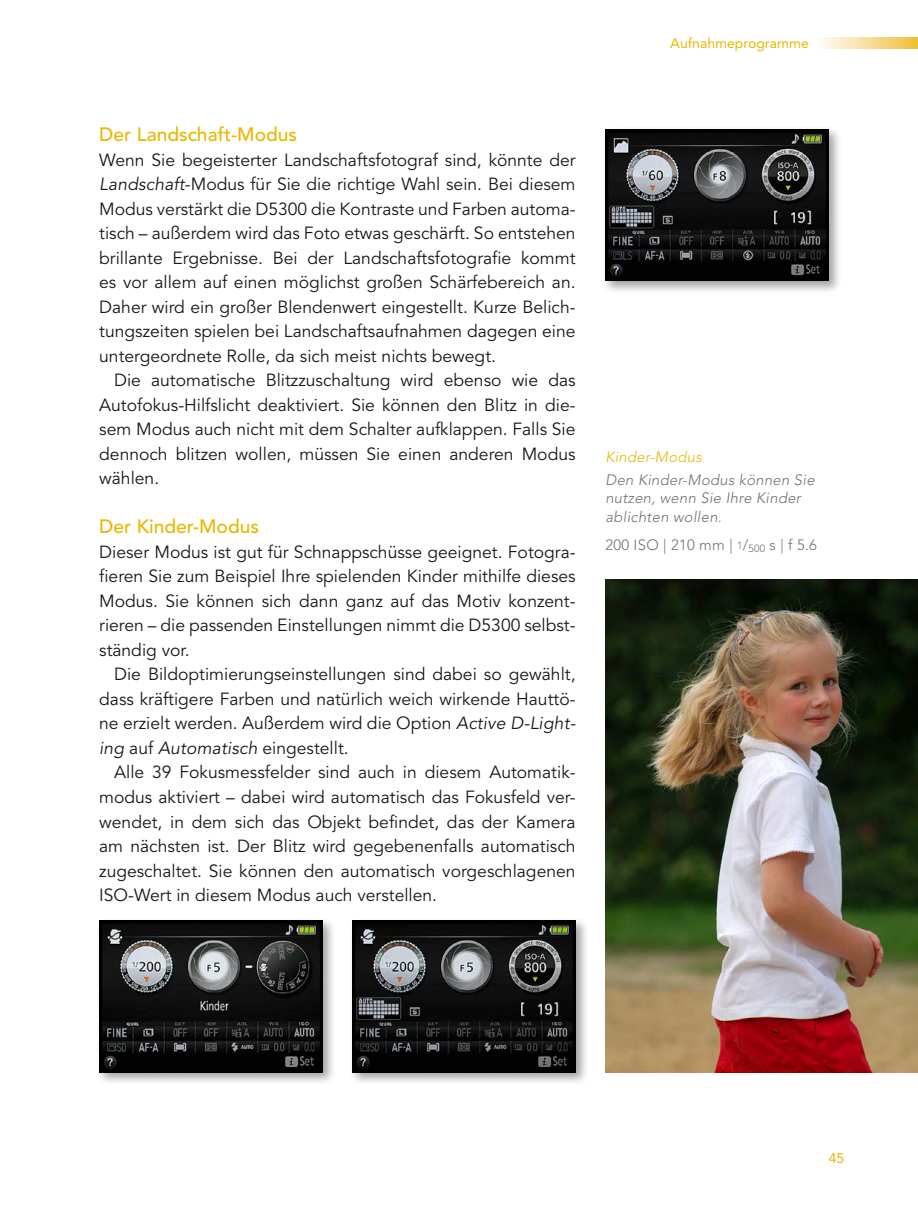
<style>
.page{position:relative;width:918px;height:1216px;background:#fff}
.page>*{position:absolute;margin:0;border:0;box-sizing:border-box;transform-origin:0 0}
.Überschrift_Ebene_2{font:500 19.25px "Avenir LT Pro";color:#eab700}
.Fließtext_mit_Einzug{font:17.5px/24.5px "Avenir LT Pro";color:#1a171c;text-align:justify}
.Fließtext_ohne_Einzu{font:17.5px/24.5px "Avenir LT Pro";color:#1a171c;text-align:justify}
.Marginalie_rechts{font:italic 300 14.88px/18.4px "Avenir LT Pro";letter-spacing:.02em;color:#707173}
.Marginale_rechts_ISO{font:300 14.88px "Avenir LT Pro";letter-spacing:.02em;color:#707173}
.Ü_Marginalie_rechts{font:italic 300 14.88px "Avenir LT Pro";letter-spacing:.02em;color:#eab700}
.t1{font:14px "Avenir LT Pro";color:#eab700}
.s1{font-style:italic}
.s2{font-size:10.33px}
</style>
<div class="page">
<svg style="left:820px;top:37px;width:98px;height:11px"></svg>
<div style="left:96px;top:917px;width:240px;height:169px;background:#1a171c;opacity:.4"></div>
<img style="left:99px;top:920px;width:223px;height:152px">
<div style="left:349px;top:917px;width:240px;height:169px;background:#1a171c;opacity:.4"></div>
<img style="left:352px;top:920px;width:223px;height:152px">
<img style="left:605px;top:580px;width:313px;height:492px">
<div style="left:602px;top:126px;width:240px;height:168px;background:#1a171c;opacity:.4"></div>
<img style="left:605px;top:129px;width:223px;height:152px">
<p class="Überschrift_Ebene_2" style="left:99px;top:123px;width:199px">Der Landschaft-Modus</p>
<p class="Fließtext_ohne_Einzu" style="left:99px;top:148px;width:478px">Wenn Sie begeisterter Landschaftsfotograf sind, könnte der <span class="s1">Landschaft</span>-Modus für Sie die richtige Wahl sein. Bei diesem Modus verstärkt die D5300 die Kontraste und Farben automa&shy;tisch – außerdem wird das Foto etwas geschärft. So entstehen brillante Ergebnisse. Bei der Landschaftsfotografie kommt es vor allem auf einen möglichst großen Schärfebereich an.<br>Daher wird ein großer Blendenwert eingestellt. Kurze Belich&shy;tungszeiten spielen bei Landschaftsaufnahmen dagegen eine untergeordnete Rolle, da sich meist nichts bewegt.</p>
<p class="Fließtext_mit_Einzug" style="left:99px;top:368px;width:478px;text-indent:15px">Die automatische Blitzzuschaltung wird ebenso wie das Autofokus-Hilfslicht deaktiviert. Sie können den Blitz in die&shy;sem Modus auch nicht mit dem Schalter aufklappen. Falls Sie dennoch blitzen wollen, müssen Sie einen anderen Modus wählen.</p>
<p class="Überschrift_Ebene_2" style="left:99px;top:515px;width:161px">Der Kinder-Modus</p>
<p class="Fließtext_ohne_Einzu" style="left:99px;top:540px;width:478px">Dieser Modus ist gut für Schnappschüsse geeignet. Fotogra&shy;fieren Sie zum Beispiel Ihre spielenden Kinder mithilfe dieses Modus. Sie können sich dann ganz auf das Motiv konzent&shy;rieren – die passenden Einstellungen nimmt die D5300 selbst&shy;ständig vor.</p>
<p class="Fließtext_mit_Einzug" style="left:99px;top:662px;width:478px;text-indent:15px">Die Bildoptimierungseinstellungen sind dabei so gewählt, dass kräftigere Farben und natürlich weich wirkende Hauttö&shy;ne erzielt werden. Außerdem wird die Option <span class="s1">Active D-Light&shy;ing</span> auf <span class="s1">Automatisch</span> eingestellt.</p>
<p class="Fließtext_mit_Einzug" style="left:99px;top:760px;width:478px;text-indent:15px">Alle 39 Fokusmessfelder sind auch in diesem Automatik&shy;modus aktiviert – dabei wird automatisch das Fokusfeld ver&shy;wendet, in dem sich das Objekt befindet, das der Kamera am nächsten ist. Der Blitz wird gegebenenfalls automatisch zugeschaltet. Sie können den automatisch vorgeschlagenen ISO-Wert in diesem Modus auch verstellen.</p>
<p class="t1" style="left:670px;top:35px;width:140px">Aufnahmeprogramme</p>
<p class="Ü_Marginalie_rechts" style="left:605px;top:447px;width:98px">Kinder-Modus</p>
<p class="Marginalie_rechts" style="left:605px;top:471px;width:211px">Den Kinder-Modus können Sie nutzen, wenn Sie Ihre Kinder ablichten wollen.</p>
<p class="Marginale_rechts_ISO" style="left:605px;top:536px;width:213px">200 ISO | 210 mm | <span class="s2">1</span>/<sub>500</sub> s | f 5.6</p>
<p class="t1" style="left:828px;top:1149px;width:17px">45</p>
</div>
